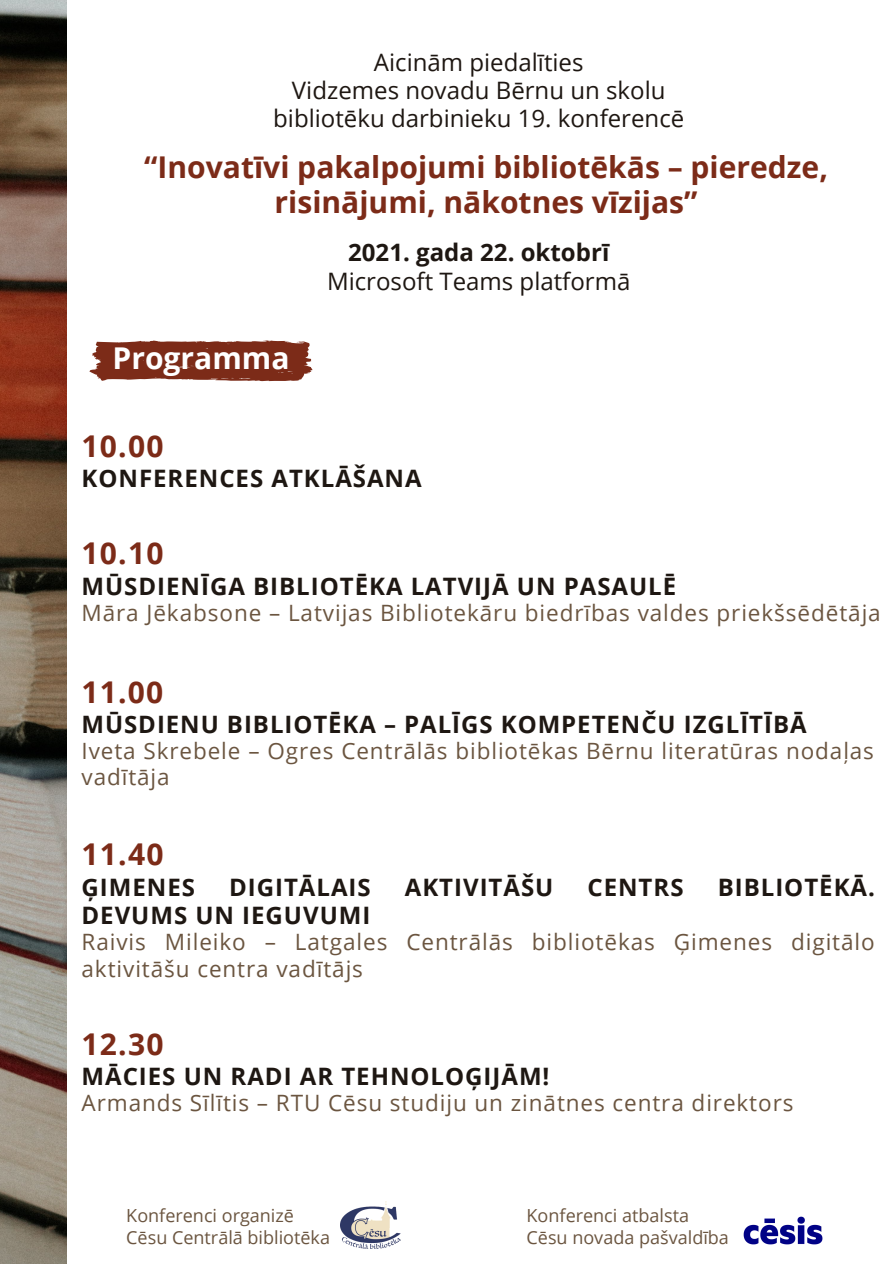
<style>
.page{position:relative;width:894px;height:1264px;background:#fff}
.page>*{position:absolute;margin:0;border:0;box-sizing:border-box;transform-origin:0 0}
.t1{font:700 30px/35px "Open Sans";color:#7c2b18;text-align:center}
.t2{font:700 30px "Open Sans";color:#fff}
.t3{font:700 24px "Open Sans";letter-spacing:.04em;color:#1e1712}
.t4{font:24px/28.2px "Open Sans";color:#1e1712;text-align:center}
.t5{font:700 24px "Open Sans";color:#1e1712}
.t6{font:22.5px/27px "Open Sans";letter-spacing:.04em;color:#6b5540}
.t7{font:18px "Open Sans";color:#6b5540}
</style>
<div class="page">
<img style="left:743px;top:1216px;width:80px;height:29px">
<img style="left:0;top:0;width:66px;height:1263px">
<img style="left:340px;top:1201px;width:61px;height:47px">
<svg style="left:89px;top:340px;width:223px;height:41px;background:#8b4333"></svg>
<p class="t4" style="left:374px;top:47px;width:211px">Aicinām piedalīties</p>
<p class="t4" style="left:273px;top:75px;width:412px">Vidzemes novadu Bērnu un skolu bibliotēku darbinieku 19. konferencē</p>
<p class="t1" style="left:144px;top:148px;width:685px">“Inovatīvi pakalpojumi bibliotēkās – pieredze, risinājumi, nākotnes vīzijas”</p>
<p class="t5" style="left:348px;top:236px;width:262px">2021. gada 22. oktobrī</p>
<p class="t4" style="left:327px;top:266px;width:305px">Microsoft Teams platformā</p>
<p class="t2" style="left:112px;top:336px;width:178px">Programma</p>
<p class="t1" style="left:81px;top:428px;width:83px">10.00</p>
<p class="t3" style="left:81px;top:461px;width:341px">KONFERENCES ATKLĀŠANA</p>
<p class="t1" style="left:81px;top:535px;width:83px">10.10</p>
<p class="t3" style="left:81px;top:569px;width:596px">MŪSDIENĪGA BIBLIOTĒKA LATVIJĀ UN PASAULĒ</p>
<p class="t6" style="left:81px;top:598px;width:800px">Māra Jēkabsone – Latvijas Bibliotekāru biedrības valdes priekšsēdētāja</p>
<p class="t1" style="left:81px;top:674px;width:83px">11.00</p>
<p class="t3" style="left:81px;top:707px;width:726px">MŪSDIENU BIBLIOTĒKA – PALĪGS KOMPETENČU IZGLĪTĪBĀ</p>
<p class="t6" style="left:81px;top:737px;width:793px;line-height:26px">Iveta Skrebele – Ogres Centrālās bibliotēkas Bērnu literatūras nodaļas vadītāja</p>
<p class="t1" style="left:81px;top:836px;width:83px">11.40</p>
<p class="t3" style="left:81px;top:870px;width:115px">ĢIMENES</p>
<p class="t3" style="left:229px;top:870px;width:143px">DIGITĀLAIS</p>
<p class="t3" style="left:404px;top:870px;width:150px">AKTIVITĀŠU</p>
<p class="t3" style="left:587px;top:870px;width:98px">CENTRS</p>
<p class="t3" style="left:717px;top:870px;width:159px">BIBLIOTĒKĀ.</p>
<p class="t3" style="left:81px;top:898px;width:290px">DEVUMS UN IEGUVUMI</p>
<p class="t6" style="left:81px;top:927px;width:794px">Raivis Mileiko – Latgales Centrālās bibliotēkas Ģimenes digitālo aktivitāšu centra vadītājs</p>
<p class="t1" style="left:81px;top:1025px;width:83px">12.30</p>
<p class="t3" style="left:81px;top:1059px;width:469px">MĀCIES UN RADI AR TEHNOLOĢIJĀM!</p>
<p class="t6" style="left:81px;top:1088px;width:713px">Armands Sīlītis – RTU Cēsu studiju un zinātnes centra direktors</p>
<p class="t7" style="left:126px;top:1202px;width:169px">Konferenci organizē</p>
<p class="t7" style="left:126px;top:1224px;width:205px">Cēsu Centrālā bibliotēka</p>
<p class="t7" style="left:526px;top:1202px;width:164px">Konferenci atbalsta</p>
<p class="t7" style="left:526px;top:1224px;width:204px">Cēsu novada pašvaldība</p>
</div>
